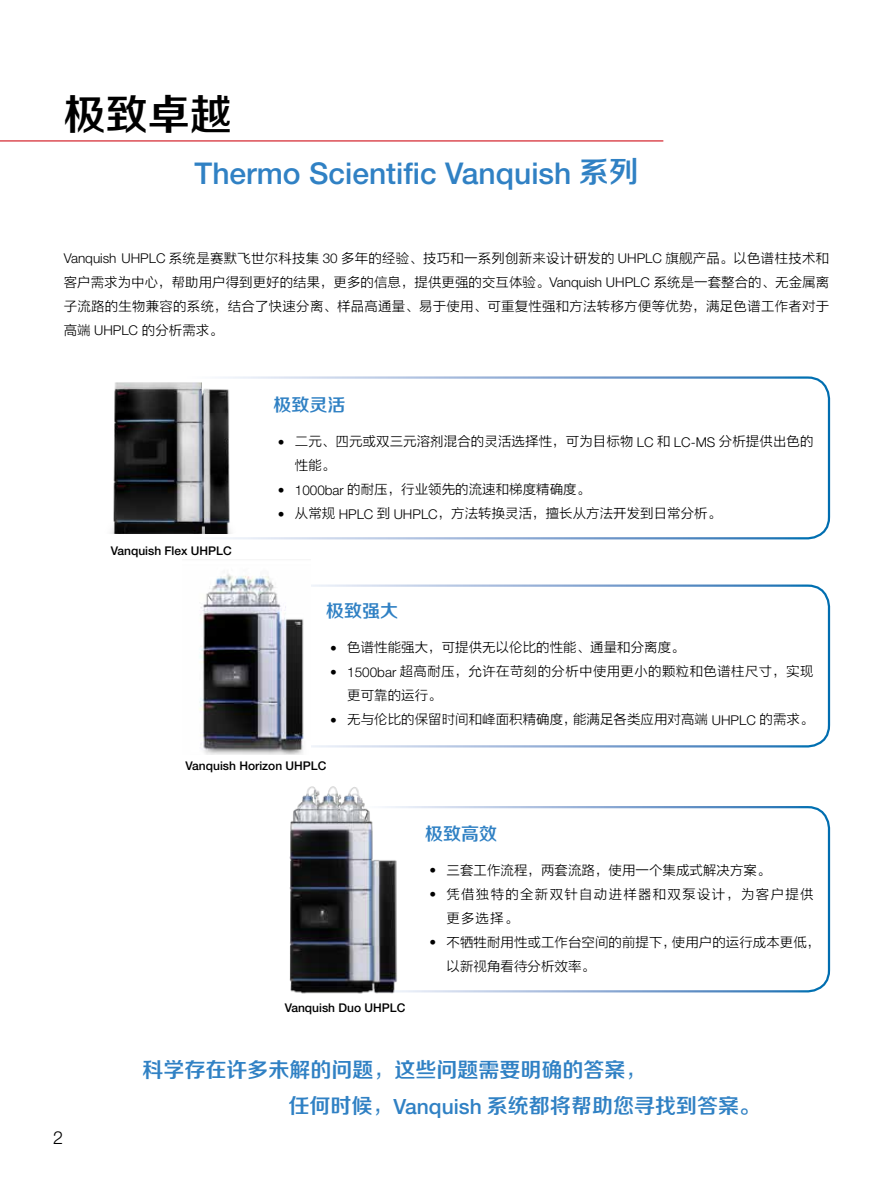
<style>
.page{position:relative;width:893px;height:1191px;background:#fff}
.page>*{position:absolute;margin:0;border:0;box-sizing:border-box;transform-origin:0 0}
.t1{font:42px "FZZZHONGJW GB1 0";color:#000}
.t2{font:500 30px "Helvetica Neue LT Std";color:#3081c4}
.t3{font:21px/36px "FZZZHONGJW GB1 0";color:#3081c4}
.t4{font:18px "FZZZHONGJW GB1 0";color:#3081c4}
.t5{font:300 18px "Helvetica Neue LT Pro";color:#000}
.t6{font:13.5px/24px "FZLTXHK";color:#000}
.t7{font:13.5px/24px "FZLTXHK";letter-spacing:.025em;color:#000}
.t8{font:13.5px/24px "FZLTXHK";letter-spacing:.09em;color:#000}
.t9{font:500 12px "Helvetica Neue LT Std";color:#000}
.s1{font-family:"FZZZHONGJW GB1 0";font-weight:400}
.s2{font-family:"Helvetica Neue LT Pro";font-weight:300}
.s3{font-family:"Helvetica Neue LT Std";font-weight:500}
</style>
<div class="page">
<hr style="left:0;top:140px;width:663px;height:1px;background:#d0121b">
<svg style="left:218px;top:376px;width:613px;height:164px"></svg>
<svg style="left:311px;top:584px;width:520px;height:164px"></svg>
<svg style="left:402px;top:806px;width:429px;height:187px"></svg>
<img style="left:199px;top:573px;width:105px;height:182px">
<img style="left:289px;top:786px;width:113px;height:208px">
<svg style="left:93px;top:382px;width:153px;height:152px"></svg>
<div style="left:92px;top:381px;width:154px;height:154px;border:1px solid #fff;border-radius:15px"></div>
<h1 class="t1" style="left:64px;top:91px;width:169px">极致卓越</h1>
<h2 class="t2" style="left:195px;top:155px;width:446px">Thermo Scientific Vanquish <span class="s1">系列</span></h2>
<p class="t6" style="left:64px;top:246px;width:767px;text-align:justify"><span class="s2">Vanquish UHPLC</span> 系统是赛默飞世尔科技集 <span class="s2">30</span> 多年的经验、技巧和一系列创新来设计研发的 <span class="s2">UHPLC</span> 旗舰产品。以色谱柱技术和客户需求为中心，帮助用户得到更好的结果，更多的信息，提供更强的交互体验。<span class="s2">Vanquish UHPLC</span> 系统是一套整合的、无金属离子流路的生物兼容的系统，结合了快速分离、样品高通量、易于使用、可重复性强和方法转移方便等优势，满足色谱工作者对于高端 <span class="s2">UHPLC</span> 的分析需求。</p>
<p class="t9" style="left:111px;top:543px;width:122px">Vanquish Flex UHPLC</p>
<h3 class="t4" style="left:274px;top:395px;width:73px">极致灵活</h3>
<p class="t6" style="left:295px;top:430px;width:520px;text-indent:-17px"><span class="s2">•</span> 二元、四元或双三元溶剂混合的灵活选择性，可为目标物 <span class="s2">LC</span> 和 <span class="s2">LC-MS</span> 分析提供出色的性能。</p>
<p class="t6" style="left:278px;top:478px;width:314px"><span class="s2">• 1000bar</span> 的耐压，行业领先的流速和梯度精确度。</p>
<p class="t6" style="left:278px;top:502px;width:445px"><span class="s2">•</span> 从常规 <span class="s2">HPLC</span> 到 <span class="s2">UHPLC</span>，方法转换灵活，擅长从方法开发到日常分析。</p>
<h3 class="t4" style="left:326px;top:601px;width:74px">极致强大</h3>
<p class="t6" style="left:330px;top:636px;width:356px"><span class="s2">•</span> 色谱性能强大，可提供无以伦比的性能、通量和分离度。</p>
<p class="t7" style="left:347px;top:660px;width:468px;text-indent:-17px"><span class="s2">• 1500bar</span> 超高耐压，允许在苛刻的分析中使用更小的颗粒和色谱柱尺寸，实现更可靠的运行。</p>
<p class="t6" style="left:330px;top:708px;width:485px"><span class="s2">•</span> 无与伦比的保留时间和峰面积精确度，能满足各类应用对高端 <span class="s2">UHPLC</span> 的需求。</p>
<p class="t9" style="left:186px;top:758px;width:142px">Vanquish Horizon UHPLC</p>
<p class="t9" style="left:285px;top:1000px;width:122px">Vanquish Duo UHPLC</p>
<h3 class="t4" style="left:425px;top:823px;width:73px">极致高效</h3>
<p class="t6" style="left:429px;top:858px;width:343px"><span class="s2">•</span> 三套工作流程，两套流路，使用一个集成式解决方案。</p>
<p class="t8" style="left:446px;top:882px;width:369px;text-indent:-17px"><span class="s2">•</span> 凭借独特的全新双针自动进样器和双泵设计，为客户提供更多选择。</p>
<p class="t6" style="left:446px;top:930px;width:375px;text-indent:-17px"><span class="s2">•</span> 不牺牲耐用性或工作台空间的前提下，使用户的运行成本更低，以新视角看待分析效率。</p>
<h3 class="t5" style="left:53px;top:1126px;width:12px">2</h3>
<h3 class="t3" style="left:288px;top:1052px;width:473px;text-indent:-146px">科学存在许多未解的问题，这些问题需要明确的答案，<br>任何时候，<span class="s3">Vanquish</span> 系统都将帮助您寻找到答案。</h3>
</div>
